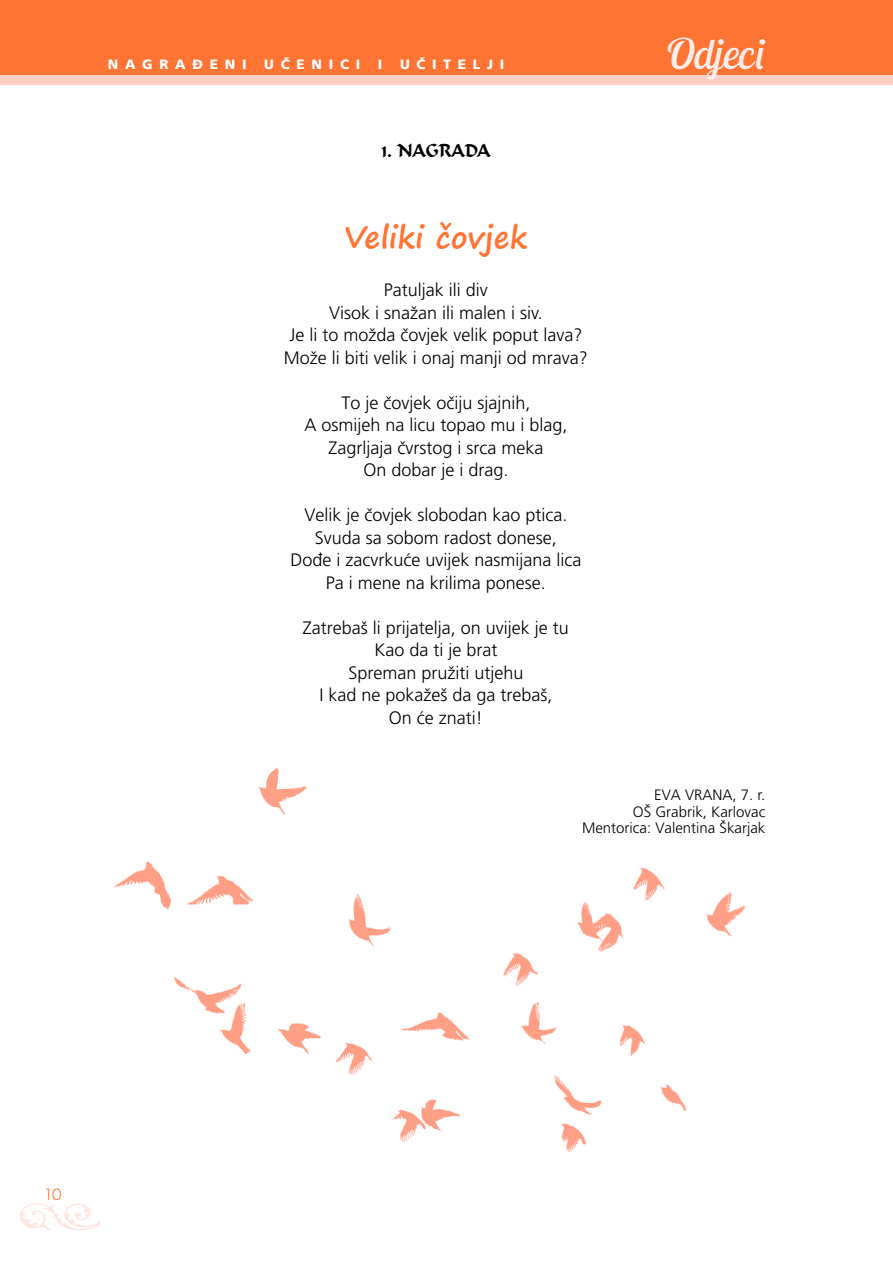
<style>
.page{position:relative;width:893px;height:1263px;background:#fff}
.page>*{position:absolute;margin:0;border:0;box-sizing:border-box;transform-origin:0 0}
.t1{font:italic 42px "Lobster Two";letter-spacing:-.005em;color:#ffeeec}
.t2{font:700 30px "Segoe Print";color:#ff7333}
.t3{font:300 18px/22.5px "Frutiger LT Std";color:#000;text-align:center}
.t4{font:18px "Formal Script 421 BT";color:#000}
.t5{font:18px "Affogato";color:#ff7333}
.t6{font:300 15px/16.5px "Frutiger LT Std";color:#000;text-align:right}
.t7{font:900 13.5px "Frutiger LT Std";letter-spacing:.5em;color:#fff}
</style>
<div class="page">
<div style="left:0;top:0;width:893px;height:85px;background:#ff7333"></div>
<div style="left:0;top:76px;width:893px;height:9px;background:#ffcec4"></div>
<svg style="left:20px;top:1203px;width:80px;height:27px"></svg>
<img style="left:113px;top:768px;width:633px;height:384px">
<p class="t7" style="left:108px;top:56px;width:140px">NAGRAĐENI</p>
<p class="t7" style="left:264px;top:56px;width:98px">UČENICI</p>
<p class="t7" style="left:378px;top:56px;width:6px">I</p>
<p class="t7" style="left:400px;top:56px;width:106px">UČITELJI</p>
<p class="t4" style="left:381px;top:140px;width:111px">1. NAGRADA</p>
<h2 class="t2" style="left:344px;top:210px;width:185px">Veliki čovjek</h2>
<p class="t3" style="left:284px;top:279px;width:306px">Patuljak ili div<br>Visok i snažan ili malen i siv.<br>Je li to možda čovjek velik poput lava?<br>Može li biti velik i onaj manji od mrava?</p>
<p class="t3" style="left:304px;top:391px;width:265px">To je čovjek očiju sjajnih,<br>A osmijeh na licu topao mu i blag,<br>Zagrljaja čvrstog i srca meka<br>On dobar je i drag.</p>
<p class="t3" style="left:290px;top:504px;width:292px">Velik je čovjek slobodan kao ptica.<br>Svuda sa sobom radost donese,<br>Dođe i zacvrkuće uvijek nasmijana lica<br>Pa i mene na krilima ponese.</p>
<p class="t3" style="left:303px;top:616px;width:268px">Zatrebaš li prijatelja, on uvijek je tu<br>Kao da ti je brat<br>Spreman pružiti utjehu<br>I kad ne pokažeš da ga trebaš,<br>On će znati!</p>
<h1 class="t1" style="left:665px;top:27px;width:101px">Odjeci</h1>
<p class="t6" style="left:582px;top:787px;width:185px">EVA VRANA, 7. r.<br>OŠ Grabrik, Karlovac<br>Mentorica: Valentina Škarjak</p>
<p class="t5" style="left:46px;top:1183px;width:18px">10</p>
</div>
